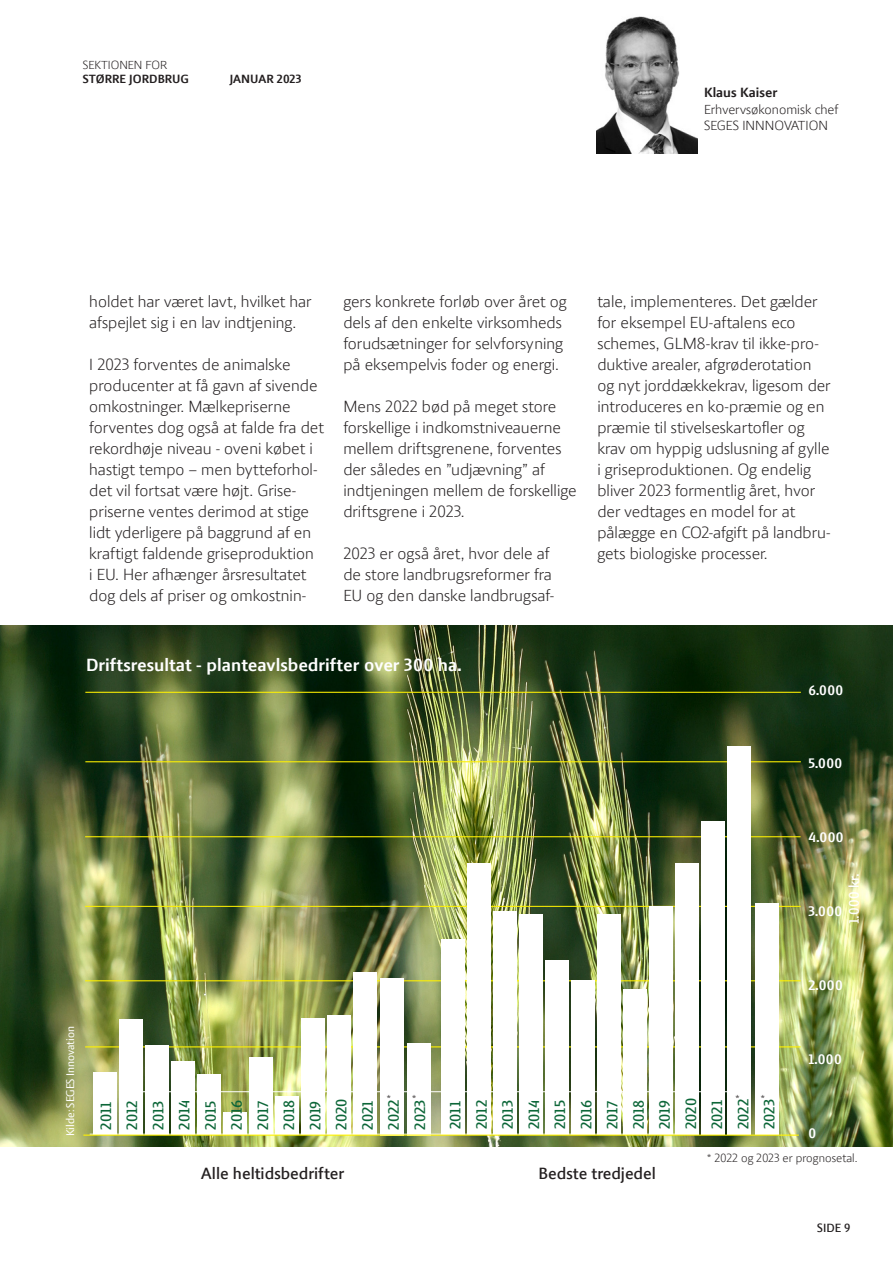
<style>
.page{position:relative;width:893px;height:1263px;background:#fff}
.page>*{position:absolute;margin:0;border:0;box-sizing:border-box;transform-origin:0 0}
.t1{font:700 17.85px "LF Press Sans Offc";color:#fff}
.t2{font:300 16.5px/21px "LF Press Sans Offc";color:#231f20}
.t3{font:700 16.35px "LF Press Sans Offc d";color:#231f20}
.t4{font:700 15px/26.2px "LF Press Sans Offc d";letter-spacing:.005em;color:#0c6638}
.t5{font:700 13.95px "LF Press Sans Offc";letter-spacing:.03em;color:#fff}
.t6{font:700 13.95px "LF Press Sans Offc d";color:#fff}
.t7{font:300 13.5px "LF Press Sans Offc";color:#231f20}
.t8{font:700 13.5px "LF Press Sans Offc";color:#231f20}
.t9{font:300 12px "LF Press Sans Offc";color:#231f20}
.t10{font:700 12px "LF Press Sans Offc";color:#231f20}
.t11{font:12px "LF Press Sans";color:#fff}
.t12{font:700 12px "LF Press Sans Offc d";color:#231f20}
</style>
<div class="page">
<img style="left:0;top:625px;width:893px;height:521px">
<hr style="left:90px;top:1134px;width:606px;height:1px;background:#fff">
<hr style="left:125px;top:1091px;width:606px;height:1px;background:#fff">
<hr style="left:85px;top:836px;width:715px;height:1px;background:#fff101">
<hr style="left:85px;top:906px;width:715px;height:1px;background:#fff101">
<hr style="left:85px;top:692px;width:716px;height:1px;background:#fff101">
<hr style="left:85px;top:761px;width:716px;height:1px;background:#fff101">
<hr style="left:85px;top:1047px;width:715px;height:1px;background:#fff101">
<hr style="left:85px;top:980px;width:715px;height:1px;background:#fff101">
<div style="left:727px;top:747px;width:24px;height:388px;background:#fff"></div>
<div style="left:93px;top:1072px;width:24px;height:63px;background:#fff"></div>
<div style="left:327px;top:1015px;width:24px;height:120px;background:#fff"></div>
<div style="left:301px;top:1018px;width:24px;height:117px;background:#fff"></div>
<div style="left:275px;top:1096px;width:24px;height:39px;background:#fff"></div>
<div style="left:249px;top:1057px;width:24px;height:78px;background:#fff"></div>
<div style="left:223px;top:1112px;width:24px;height:23px;background:#fff"></div>
<div style="left:197px;top:1074px;width:24px;height:61px;background:#fff"></div>
<div style="left:171px;top:1062px;width:24px;height:73px;background:#fff"></div>
<div style="left:145px;top:1045px;width:24px;height:90px;background:#fff"></div>
<div style="left:119px;top:1019px;width:24px;height:116px;background:#fff"></div>
<div style="left:353px;top:972px;width:24px;height:163px;background:#fff"></div>
<div style="left:441px;top:939px;width:24px;height:196px;background:#fff"></div>
<div style="left:675px;top:863px;width:24px;height:272px;background:#fff"></div>
<div style="left:649px;top:906px;width:24px;height:229px;background:#fff"></div>
<div style="left:623px;top:989px;width:24px;height:146px;background:#fff"></div>
<div style="left:597px;top:915px;width:24px;height:220px;background:#fff"></div>
<div style="left:571px;top:980px;width:24px;height:155px;background:#fff"></div>
<div style="left:545px;top:960px;width:24px;height:175px;background:#fff"></div>
<div style="left:519px;top:914px;width:24px;height:221px;background:#fff"></div>
<div style="left:493px;top:911px;width:24px;height:224px;background:#fff"></div>
<div style="left:467px;top:863px;width:24px;height:272px;background:#fff"></div>
<div style="left:701px;top:821px;width:24px;height:314px;background:#fff"></div>
<div style="left:380px;top:978px;width:24px;height:157px;background:#fff"></div>
<div style="left:408px;top:1044px;width:23px;height:92px;background:#fff"></div>
<div style="left:755px;top:903px;width:23px;height:231px;background:#fff"></div>
<hr style="left:83px;top:1135px;width:716px;height:1px;background:#fff101">
<img style="left:597px;top:16px;width:100px;height:137px">
<p class="t9" style="left:83px;top:57px;width:86px">SEKTIONEN FOR</p>
<p class="t10" style="left:83px;top:72px;width:108px">STØRRE JORDBRUG</p>
<p class="t10" style="left:230px;top:72px;width:73px">JANUAR 2023</p>
<p class="t8" style="left:704px;top:85px;width:75px">Klaus Kaiser</p>
<p class="t7" style="left:704px;top:101px;width:136px">Erhvervsøkonomisk chef</p>
<p class="t7" style="left:704px;top:117px;width:125px">SEGES INNNOVATION</p>
<p class="t2" style="left:89px;top:290px;width:224px">holdet har været lavt, hvilket har afspejlet sig i en lav indtjening.</p>
<p class="t2" style="left:89px;top:353px;width:230px">I 2023 forventes de animalske producenter at få gavn af sivende omkostninger. Mælkepriserne</p>
<p class="t2" style="left:89px;top:416px;width:236px">forventes dog også at falde fra det rekordhøje niveau - oveni købet i hastigt tempo – men bytteforhol&shy;det vil fortsat være højt. Grise&shy;priserne ventes derimod at stige lidt yderligere på baggrund af en kraftigt faldende griseproduktion<br>i EU. Her afhænger årsresultatet dog dels af priser og omkostnin-</p>
<p class="t2" style="left:343px;top:290px;width:225px">gers konkrete forløb over året og dels af den enkelte virksomheds forudsætninger for selvforsyning på eksempelvis foder og energi.</p>
<p class="t2" style="left:343px;top:395px;width:235px">Mens 2022 bød på meget store forskellige i indkomstniveauerne mellem driftsgrenene, forventes der således en ”udjævning” af indtjeningen mellem de forskellige driftsgrene i 2023.</p>
<p class="t2" style="left:343px;top:542px;width:212px">2023 er også året, hvor dele af de store landbrugsreformer fra<br>EU og den danske landbrugsaf-</p>
<p class="t1" style="left:86px;top:655px;width:378px">Driftsresultat - planteavlsbedrifter over 300 ha.</p>
<p class="t2" style="left:597px;top:290px;width:235px">tale, implementeres. Det gælder for eksempel EU-aftalens eco schemes, GLM8-krav til ikke-pro&shy;duktive arealer, afgrøderotation og nyt jorddækkekrav, ligesom der introduceres en ko-præmie og en præmie til stivelseskartofler og krav om hyppig udslusning af gylle i griseproduktionen. Og endelig bliver 2023 formentlig året, hvor der vedtages en model for at pålægge en CO2-afgift på landbru&shy;gets biologiske processer.</p>
<p class="t5" style="left:808px;top:681px;width:36px">6.000</p>
<p class="t5" style="left:808px;top:755px;width:35px">5.000</p>
<p class="t11" style="left:63px;top:1136px;width:111px;rotate:-90deg">Kilde: SEGES Innovation</p>
<p class="t5" style="left:808px;top:829px;width:37px">4.000</p>
<p class="t6" style="left:846px;top:924px;width:52px;rotate:-90deg">1.000 kr.</p>
<p class="t5" style="left:808px;top:903px;width:35px">3.000</p>
<p class="t5" style="left:808px;top:977px;width:36px">2.000</p>
<p class="t5" style="left:808px;top:1051px;width:35px">1.000</p>
<p class="t9" style="left:387px;top:1091px;width:31px">* *</p>
<p class="t9" style="left:736px;top:1091px;width:31px">* *</p>
<p class="t4" style="left:93px;top:1130px;width:33px;rotate:-90deg">2011<br>2012<br>2013<br>2014<br>2015<br>2016<br>2017<br>2018<br>2019<br>2020<br>2021<br>2022<br>2023</p>
<p class="t4" style="left:442px;top:1129px;width:33px;rotate:-90deg">2011<br>2012<br>2013<br>2014<br>2015<br>2016<br>2017<br>2018<br>2019<br>2020<br>2021<br>2022<br>2023</p>
<p class="t9" style="left:707px;top:1151px;width:152px">* 2022 og 2023 er prognosetal.</p>
<p class="t5" style="left:808px;top:1125px;width:9px">0</p>
<p class="t3" style="left:201px;top:1163px;width:145px">Alle heltidsbedrifter</p>
<p class="t3" style="left:539px;top:1163px;width:119px">Bedste tredjedel</p>
<p class="t12" style="left:817px;top:1220px;width:35px">SIDE 9</p>
</div>
